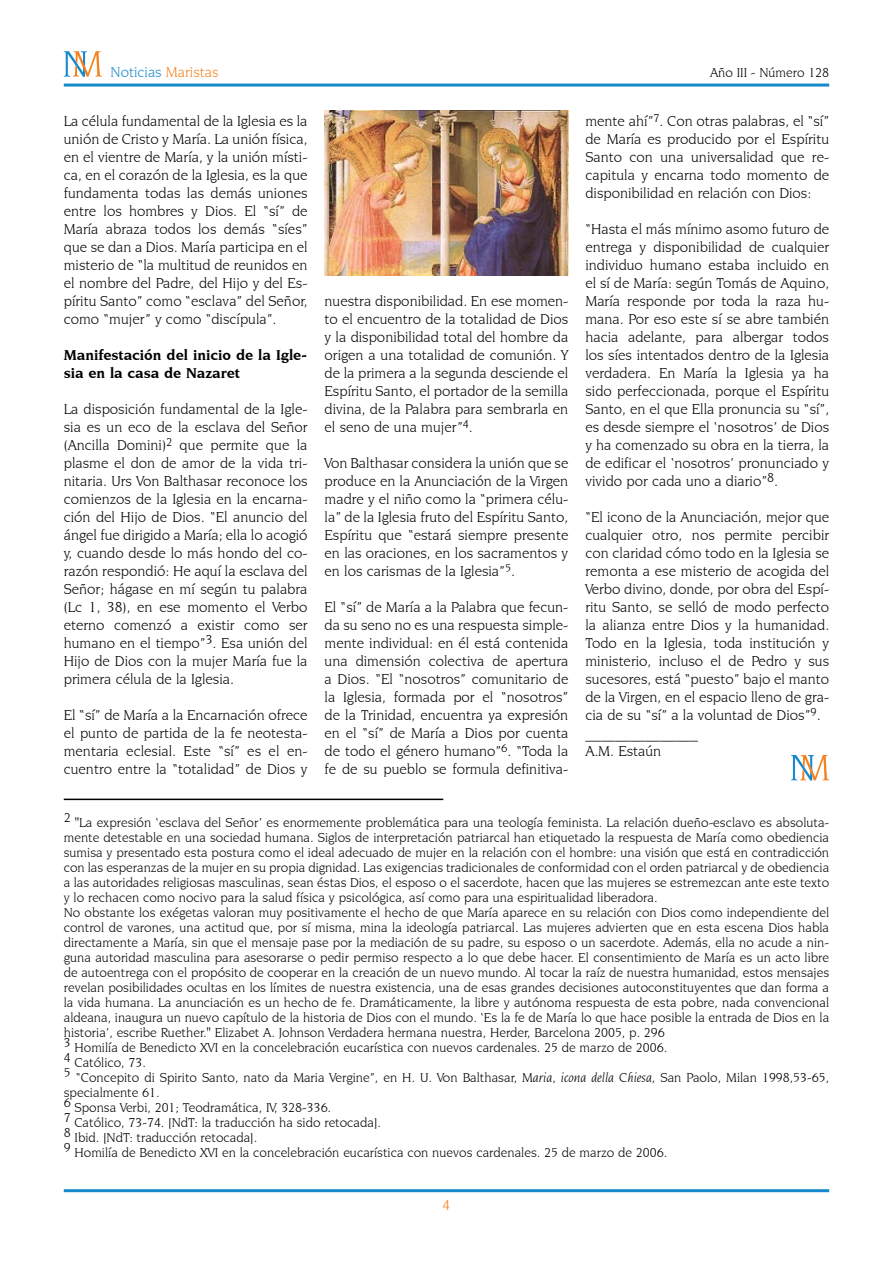
<style>
.page{position:relative;width:893px;height:1263px;background:#fff}
.page>*{position:absolute;margin:0;border:0;box-sizing:border-box;transform-origin:0 0}
.t1{font:15px/18px "Novarese IT Cby BT";color:#000;text-align:justify}
.t2{font:700 15px/18px "Novarese IT Cby BT";color:#000}
.t3{font:15px "Novarese IT Cby BT";color:#1689ca}
.t4{font:13.5px/15px "Novarese IT Cby BT";color:#000}
.s1{color:#f5821f}
.s2{font-style:italic}
</style>
<div class="page">
<hr style="left:64px;top:1189px;width:765px;height:3px;background:#1689ca">
<hr style="left:64px;top:84px;width:765px;height:3px;background:#1689ca">
<svg style="left:64px;top:51px;width:38px;height:26px"></svg>
<svg style="left:791px;top:755px;width:38px;height:25px"></svg>
<hr style="left:64px;top:799px;width:379px;height:1px;background:#000">
<img style="left:325px;top:111px;width:243px;height:164px">
<p class="t3" style="left:111px;top:63px;width:110px">Noticias <span class="s1">Maristas</span></p>
<p class="t4" style="left:710px;top:64px;width:121px">Año III - Número 128</p>
<p class="t1" style="left:64px;top:112px;width:245px">La célula fundamental de la Iglesia es la unión de Cristo y María. La unión física, en el vientre de María, y la unión místi&shy;ca, en el corazón de la Iglesia, es la que fundamenta todas las demás uniones entre los hombres y Dios. El “sí” de María abraza todos los demás “síes” que se dan a Dios. María participa en el misterio de “la multitud de reunidos en el nombre del Padre, del Hijo y del Es&shy;píritu Santo” como “esclava” del Señor, como “mujer” y como “discípula”.</p>
<p class="t2" style="left:64px;top:346px;width:245px">Manifestación del inicio de la Igle&shy;sia en la casa de Nazaret</p>
<p class="t1" style="left:64px;top:400px;width:245px">La disposición fundamental de la Igle&shy;sia es un eco de la esclava del Señor (Ancilla Domini)<sup>2</sup> que permite que la plasme el don de amor de la vida tri&shy;nitaria. Urs Von Balthasar reconoce los comienzos de la Iglesia en la encarna&shy;ción del Hijo de Dios. “El anuncio del ángel fue dirigido a María; ella lo acogió y, cuando desde lo más hondo del co&shy;razón respondió: He aquí la esclava del Señor; hágase en mí según tu palabra (Lc 1, 38), en ese momento el Verbo eterno comenzó a existir como ser humano en el tiempo”<sup>3</sup>. Esa unión del Hijo de Dios con la mujer María fue la primera célula de la Iglesia.</p>
<p class="t1" style="left:64px;top:706px;width:245px">El “sí” de María a la Encarnación ofrece el punto de partida de la fe neotesta&shy;mentaria eclesial. Este “sí” es el en&shy;cuentro entre la “totalidad” de Dios y</p>
<p class="t1" style="left:585px;top:112px;width:245px">mente ahí”<sup>7</sup>. Con otras palabras, el “sí” de María es producido por el Espíritu Santo con una universalidad que re&shy;capitula y encarna todo momento de disponibilidad en relación con Dios:</p>
<p class="t1" style="left:585px;top:220px;width:245px">“Hasta el más mínimo asomo futuro de entrega y disponibilidad de cualquier individuo humano estaba incluido en el sí de María: según Tomás de Aquino, María responde por toda la raza hu&shy;mana. Por eso este sí se abre también hacia adelante, para albergar todos los síes intentados dentro de la Iglesia verdadera. En María la Iglesia ya ha sido perfeccionada, porque el Espíritu Santo, en el que Ella pronuncia su “sí”, es desde siempre el ‘nosotros’ de Dios y ha comenzado su obra en la tierra, la de edificar el ‘nosotros’ pronunciado y vivido por cada uno a diario”<sup>8</sup>.</p>
<p class="t1" style="left:585px;top:508px;width:245px;text-align:left">“El icono de la Anunciación, mejor que cualquier otro, nos permite percibir con claridad cómo todo en la Iglesia se remonta a ese misterio de acogida del Verbo divino, donde, por obra del Espí&shy;ritu Santo, se selló de modo perfecto la alianza entre Dios y la humanidad.<br>Todo en la Iglesia, toda institución y ministerio, incluso el de Pedro y sus sucesores, está “puesto” bajo el manto de la Virgen, en el espacio lleno de gra&shy;cia de su “sí” a la voluntad de Dios”<sup>9</sup>. _______________<br>A.M. Estaún</p>
<p class="t1" style="left:325px;top:292px;width:245px">nuestra disponibilidad. En ese momen&shy;to el encuentro de la totalidad de Dios y la disponibilidad total del hombre da origen a una totalidad de comunión. Y de la primera a la segunda desciende el Espíritu Santo, el portador de la semilla divina, de la Palabra para sembrarla en el seno de una mujer”<sup>4</sup>.</p>
<p class="t1" style="left:325px;top:454px;width:245px">Von Balthasar considera la unión que se produce en la Anunciación de la Virgen madre y el niño como la “primera célu&shy;la” de la Iglesia fruto del Espíritu Santo, Espíritu que “estará siempre presente en las oraciones, en los sacramentos y en los carismas de la Iglesia”<sup>5</sup>.</p>
<p class="t1" style="left:325px;top:598px;width:245px">El “sí” de María a la Palabra que fecun&shy;da su seno no es una respuesta simple&shy;mente individual: en él está contenida una dimensión colectiva de apertura a Dios. “El “nosotros” comunitario de la Iglesia, formada por el “nosotros” de la Trinidad, encuentra ya expresión en el “sí” de María a Dios por cuenta de todo el género humano”<sup>6</sup>. “Toda la fe de su pueblo se formula definitiva-</p>
<p class="t4" style="left:64px;top:815px;width:767px">2 "La expresión ‘esclava del Señor’ es enormemente problemática para una teología feminista. La relación dueño-esclavo es absoluta&shy;mente detestable en una sociedad humana. Siglos de interpre-tación patriarcal han etiquetado la respuesta de María como obediencia sumisa y presentado esta postura como el ideal adecuado de mujer en la relación con el hombre: una visión que está en contradicción con las esperanzas de la mujer en su propia dignidad. Las exigencias tradicionales de conformidad con el orden patriarcal y de obediencia a las autoridades religiosas masculinas, sean éstas Dios, el esposo o el sacerdote, hacen que las mujeres se estremezcan ante este texto y lo rechacen como nocivo para la salud física y psicológica, así como para una espiritualidad liberadora.<br>No obstante los exégetas valoran muy positivamente el hecho de que María aparece en su relación con Dios como independiente del con-trol de varones, una actitud que, por sí misma, mina la ideología patriarcal. Las mujeres advierten que en esta escena Dios habla directamente a María, sin que el mensaje pase por la mediación de su padre, su esposo o un sacerdote. Además, ella no acude a nin&shy;guna autoridad masculina para asesorarse o pedir permiso res-pecto a lo que debe hacer. El con-sentimiento de María es un acto libre de autoentrega con el propósito de cooperar en la creación de un nuevo mundo. Al tocar la raíz de nuestra huma-nidad, estos mensajes revelan posibilidades ocultas en los límites de nuestra exis-tencia, una de esas grandes decisiones autoconstituyentes que dan for-ma a la vida humana. La anunciación es un hecho de fe. Dramáticamente, la libre y autónoma respuesta de esta pobre, nada convencional aldeana, inaugura un nuevo capítu-lo de la historia de Dios con el mundo. ‘Es la fe de María lo que hace posible la entrada de Dios en la historia’, escribe Ruether." Elizabet A. Johnson Verdadera hermana nuestra, Herder, Barcelona 2005, p. 296<br>3 Homilía de Benedicto XVI en la concelebración eucarística con nuevos cardenales. 25 de marzo de 2006.<br>4 Católico, 73.<br>5 “Concepito di Spirito Santo, nato da Maria Vergine”, en H. U. Von Balthasar, <span class="s2">Maria, icona della Chiesa</span>, San Paolo, Milan 1998,53-65, specialmente 61.<br>6 Sponsa Verbi, 201; Teodramática, IV, 328-336.<br>7 Católico, 73-74. [NdT: la traducción ha sido retocada].<br>8 Ibid. [NdT: traducción retocada].<br>9 Homilía de Benedicto XVI en la concelebración eucarística con nuevos cardenales. 25 de marzo de 2006.</p>
</div>
